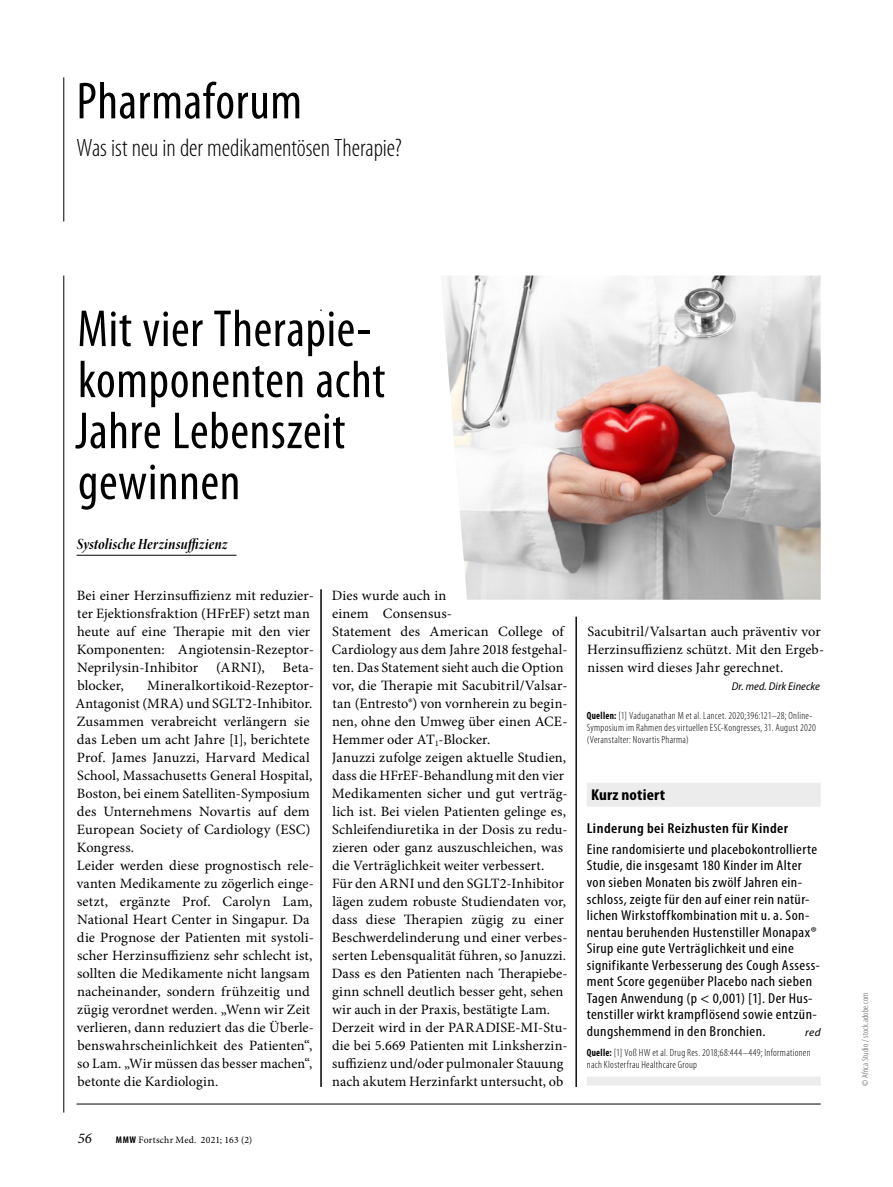
<style>
.page{position:relative;width:893px;height:1187px;background:#fff}
.page>*{position:absolute;margin:0;border:0;box-sizing:border-box;transform-origin:0 0}
.Title_klein{font:condensed 52.5px/51px "Myriad Pro";letter-spacing:.015em;color:#000}
.t1{font:300 condensed 25.2px "Myriad Pro";letter-spacing:-.005em;color:#000}
.SuperTitle_1Pharma{font:15.75px "Minion Pro Bold Cn It Disp";letter-spacing:.005em;color:#000}
.Box_Heading_x{font:700 condensed 15.75px "Myriad Pro";letter-spacing:.01em;color:#000;scale:1.1 1}
.t2{font:italic 14.85px "Minion Pro";color:#000}
.Para_Box{font:condensed 14.4px/16.5px "Myriad Pro";letter-spacing:.025em;color:#000;scale:1.1 1}
.Box_SectionHeading_x{font:600 condensed 14.4px "Myriad Pro";letter-spacing:.03em;color:#000;scale:1.1 1}
.Para_x{font:14.25px/18px "Minion Pro";letter-spacing:.005em;color:#000}
.Para_x-2{font:italic semi-condensed 11.25px "Myriad Pro";letter-spacing:.01em;color:#000}
.Para_Box-2{font:italic semi-condensed 11.25px "Myriad Pro";color:#000;scale:1.1 1}
.Source_x{font:300 condensed 10.5px/12px "Myriad Pro";letter-spacing:.03em;color:#000}
.Source_BoxLine{font:300 condensed 10.5px/12px "Myriad Pro";letter-spacing:.03em;color:#000}
.t3{font:9.75px "Minion Pro";letter-spacing:.02em;color:#000}
.Image_Source_x{font:300 condensed 9px "Myriad Pro";letter-spacing:.02em;color:#4d4d4c}
.s1{font-family:"Myriad Pro";font-weight:700;font-stretch:condensed}
.s2{font-weight:700}
</style>
<div class="page">
<hr style="left:64px;top:77px;width:1px;height:144px;background:#000">
<hr style="left:64px;top:275px;width:1px;height:837px;background:#000">
<hr style="left:77px;top:1103px;width:744px;height:1px;background:#000">
<img style="left:444px;top:275px;width:377px;height:324px">
<hr style="left:77px;top:555px;width:159px;height:1px;background:#000">
<hr style="left:321px;top:589px;width:1px;height:497px;background:#000">
<hr style="left:576px;top:616px;width:1px;height:470px;background:#000">
<div style="left:587px;top:782px;width:234px;height:24px;background:#ececec"></div>
<div style="left:587px;top:1076px;width:234px;height:9px;background:#ececec"></div>
<h1 class="Title_klein" style="left:77px;top:75px;width:227px">Pharmaforum</h1>
<h2 class="t1" style="left:77px;top:134px;width:327px">Was ist neu in der medikamentösen Therapie?</h2>
<p class="Title_klein" style="left:75px;top:302px;width:312px">Mit vier Therapie&shy;komponenten acht<br>Jahre Lebenszeit gewinnen</p>
<p class="SuperTitle_1Pharma" style="left:77px;top:534px;width:152px">Systolische Herzinsuffizienz</p>
<p class="Para_x" style="left:77px;top:586px;width:239px">Bei einer Herzinsuffizienz mit reduzier&shy;ter Ejektionsfraktion (HFrEF) setzt man heute auf eine Therapie mit den vier Komponenten: Angiotensin-Rezeptor-Neprilysin-Inhibitor (ARNI), Beta&shy;blocker,</p>
<p class="Para_x" style="left:332px;top:586px;width:237px">Dies wurde auch in<br>einem Consensus-<br>Statement des American College of<br>Cardiology aus dem Jahre 2018 festgehal&shy;ten. Das Statement sieht auch die Option vor, die Therapie mit Sacubitril/Valsar&shy;tan (Entresto®) von vornherein zu begin&shy;nen, ohne den Umweg über einen ACE-<br>Hemmer oder AT<sub>1</sub>-Blocker.</p>
<p class="Para_x" style="left:332px;top:748px;width:237px">Januzzi zufolge zeigen aktuelle Studien, dass die HFrEF-Behandlung mit den vier Medikamenten sicher und gut verträg&shy;lich ist. Bei vielen Patienten gelinge es, Schleifendiuretika in der Dosis zu redu&shy;zieren oder ganz auszuschleichen, was die Verträglichkeit weiter verbessert.</p>
<p class="Para_x" style="left:332px;top:874px;width:237px">Für den ARNI und den SGLT2-Inhibitor lägen zudem robuste Studiendaten vor, dass diese Therapien zügig zu einer Beschwerdelinderung und einer verbes&shy;serten Lebensqualität führen, so Januzzi.</p>
<p class="Para_x" style="left:332px;top:964px;width:237px">Dass es den Patienten nach Therapiebe&shy;ginn schnell deutlich besser geht, sehen wir auch in der Praxis, bestätigte Lam.</p>
<p class="Para_x" style="left:332px;top:1018px;width:237px">Derzeit wird in der PARADISE-MI-Stu&shy;die bei 5.669 Patienten mit Linksherzin&shy;suffizienz und/oder pulmonaler Stauung nach akutem Herzinfarkt untersucht, ob</p>
<p class="Para_x" style="left:75px;top:676px;width:240px;text-indent:72px">Mineralkortikoid-Rezeptor-Antagonist (MRA) und SGLT2-Inhibitor.<br>Zusammen verabreicht verlängern sie das Leben um acht Jahre [1], berichtete Prof. James Januzzi, Harvard Medical School, Massachusetts General Hospital, Boston, bei einem Satelliten-Symposium des Unternehmens Novartis auf dem European Society of Cardiology (ESC)<br>Kongress.</p>
<p class="Para_x" style="left:77px;top:856px;width:239px">Leider werden diese prognostisch rele&shy;vanten Medikamente zu zögerlich einge&shy;setzt, ergänzte Prof. Carolyn Lam, National Heart Center in Singapur. Da die Prognose der Patienten mit systoli&shy;scher Herzinsuffizienz sehr schlecht ist, sollten die Medikamente nicht langsam nacheinander, sondern frühzeitig und zügig verordnet werden. „Wenn wir Zeit verlieren, dann reduziert das die Überle&shy;benswahrscheinlichkeit des Patienten“, so Lam. „Wir müssen das besser machen“, betonte die Kardiologin.</p>
<p class="t2" style="left:78px;top:1128px;width:16px">56</p>
<p class="t3" style="left:116px;top:1132px;width:138px"><span class="s1">MMW</span> Fortschr Med. 2021; 163 (2)</p>
<p class="Para_x" style="left:587px;top:622px;width:238px">Sacubitril/Valsartan auch präventiv vor<br>Herzinsuffizienz schützt. Mit den Ergeb&shy;nissen wird dieses Jahr gerechnet.</p>
<p class="Para_x-2" style="left:732px;top:680px;width:90px">Dr. med. Dirk Einecke</p>
<p class="Source_x" style="left:587px;top:709px;width:231px"><span class="s2">Quellen:</span> [1] Vaduganathan M et al. Lancet. 2020;396:121–28; Online-<br>Symposium im Rahmen des virtuellen ESC-Kongresses, 31. August 2020 (Veranstalter: Novartis Pharma)</p>
<p class="Box_Heading_x" style="left:591px;top:784px;width:69px">Kurz notiert</p>
<p class="Box_SectionHeading_x" style="left:587px;top:820px;width:185px">Linderung bei Reizhusten für Kinder</p>
<p class="Para_Box" style="left:587px;top:840px;width:213px">Eine randomisierte und placebokontrollierte Studie, die insgesamt 180 Kinder im Alter von sieben Monaten bis zwölf Jahren ein&shy;schloss, zeigte für den auf einer rein natür&shy;lichen Wirkstoffkombination mit u.a. Son&shy;nentau beruhenden Hustenstiller Monapax® Sirup eine gute Verträglichkeit und eine signifikante Verbesserung des Cough Assess&shy;ment Score gegenüber Placebo nach sieben Tagen Anwendung (p &lt; 0,001) [1]. Der Hus&shy;tenstiller wirkt krampflösend sowie entzün&shy;dungshemmend in den Bronchien.</p>
<p class="Para_Box-2" style="left:805px;top:1025px;width:16px">red</p>
<p class="Source_BoxLine" style="left:587px;top:1046px;width:225px"><span class="s2">Quelle:</span> [1] Voß HW et al. Drug Res. 2018;68:444–449; Informationen nach Klosterfrau Healthcare Group</p>
<p class="Image_Source_x" style="left:860px;top:1085px;width:95px;rotate:-90deg">© Africa Studio / stock.adobe.com</p>
</div>
